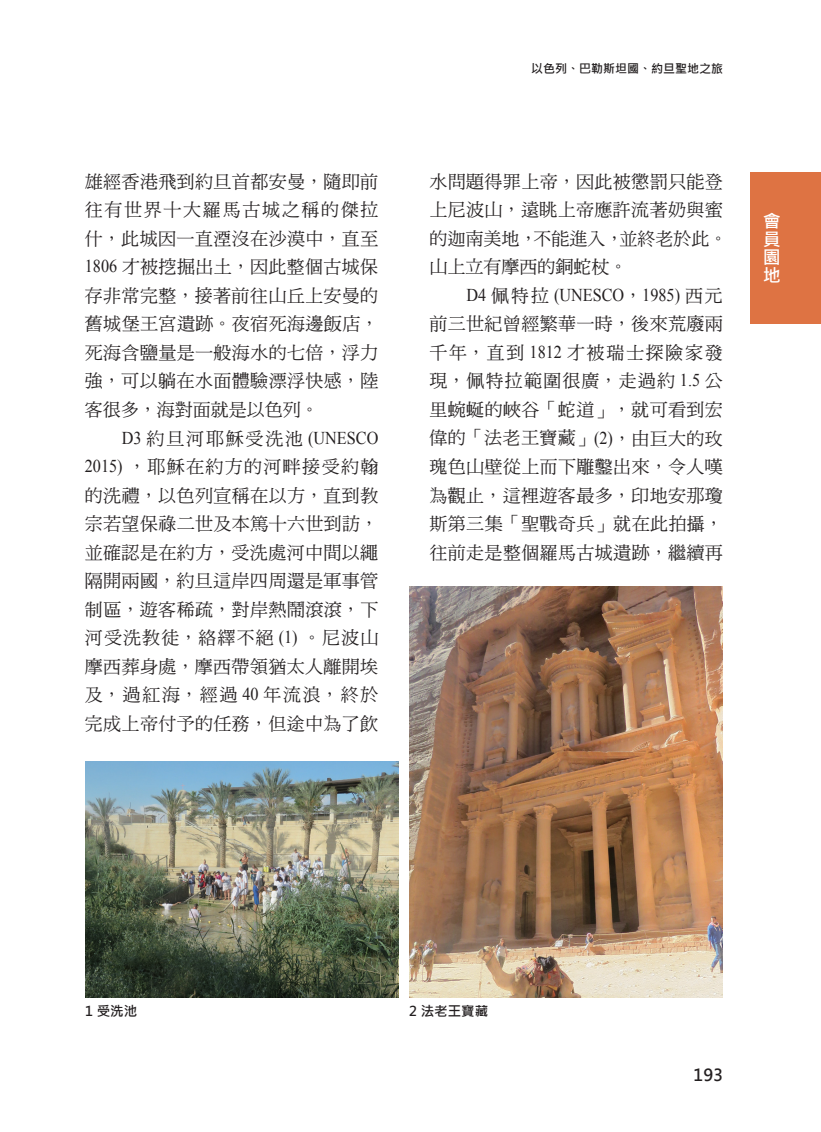
<style>
.page{position:relative;width:821px;height:1132px;background:#fff}
.page>*{position:absolute;margin:0;border:0;box-sizing:border-box;transform-origin:0 0}
.t1{font:18px/28.5px "DF Ming Md HKP BF";letter-spacing:.02em;color:#231f20;text-align:justify}
.t2{font:18px "Times New Roman";color:#231f20;scale:.9 1}
.t3{font:700 18px/18px "Microsoft Jheng Hei";color:#fff;text-align:justify}
.t4{font:700 16.5px "Microsoft Jheng Hei";color:#231f20}
.t5{font:700 13.5px "Microsoft Jheng Hei";color:#231f20}
.t6{font:700 12px "Microsoft Jheng Hei";color:#231f20}
.s1{font-family:"Times New Roman"}
.s2{font-family:"DF Ming Md HKP BF"}
</style>
<div class="page">
<img style="left:85px;top:761px;width:314px;height:235px">
<img style="left:409px;top:586px;width:314px;height:410px">
<div style="left:750px;top:172px;width:71px;height:152px;background:#de7343"></div>
<p class="t1" style="left:85px;top:168px;width:295px">雄經香港飛到約旦首都安曼，隨即前往有世界十大羅馬古城之稱的傑拉什，此城因一直湮沒在沙漠中，直至<span class="s1">1806</span> 才被挖掘出土，因此整個古城保存非常完整，接著前往山丘上安曼的舊城堡王宮遺跡。夜宿死海邊飯店，死海含鹽量是一般海水的七倍，浮力強，可以躺在水面體驗漂浮快感，陸客很多，海對面就是以色列。</p>
<p class="t2" style="left:122px;top:425px;width:286px">D3 <span class="s2">約旦河耶穌受洗池</span> (UNESCO</p>
<p class="t1" style="left:85px;top:453px;width:295px"><span class="s1">2015)</span> ，耶穌在約方的河畔接受約翰的洗禮，以色列宣稱在以方，直到教宗若望保祿二世及本篤十六世到訪，並確認是在約方，受洗處河中間以繩隔開兩國，約旦這岸四周還是軍事管制區，遊客稀疏，對岸熱鬧滾滾，下河受洗教徒，絡繹不絕 <span class="s1">(1)</span> 。尼波山摩西葬身處，摩西帶領猶太人離開埃及，過紅海，經過 <span class="s1">40</span> 年流浪，終於完成上帝付予的任務，但途中為了飲</p>
<p class="t6" style="left:531px;top:61px;width:193px">以色列、巴勒斯坦國、約旦聖地之旅</p>
<p class="t1" style="left:429px;top:168px;width:299px;text-align:left">水問題得罪上帝，因此被懲罰只能登上尼波山，遠眺上帝應許流著奶與蜜的迦南美地，不能進入，並終老於此。山上立有摩西的銅蛇杖。</p>
<p class="t2" style="left:466px;top:282px;width:286px">D4 <span class="s2">佩特拉</span> (UNESCO<span class="s2">，</span>1985) <span class="s2">西元</span></p>
<p class="t1" style="left:429px;top:310px;width:295px">前三世紀曾經繁華一時，後來荒廢兩千年，直到 <span class="s1">1812</span> 才被瑞士探險家發現，佩特拉範圍很廣，走過約 <span class="s1">1.5</span> 公里蜿蜒的峽谷「蛇道」，就可看到宏偉的「法老王寶藏」<span class="s1">(2)</span>，由巨大的玫瑰色山壁從上而下雕鑿出來，令人嘆為觀止，這裡遊客最多，印地安那瓊斯第三集「聖戰奇兵」就在此拍攝，往前走是整個羅馬古城遺跡，繼續再</p>
<p class="t3" style="left:763px;top:212px;width:19px">會員園地</p>
<p class="t5" style="left:85px;top:1001px;width:53px">1 受洗池</p>
<p class="t5" style="left:409px;top:1001px;width:80px">2 法老王寶藏</p>
<p class="t4" style="left:693px;top:1063px;width:31px">193</p>
</div>
